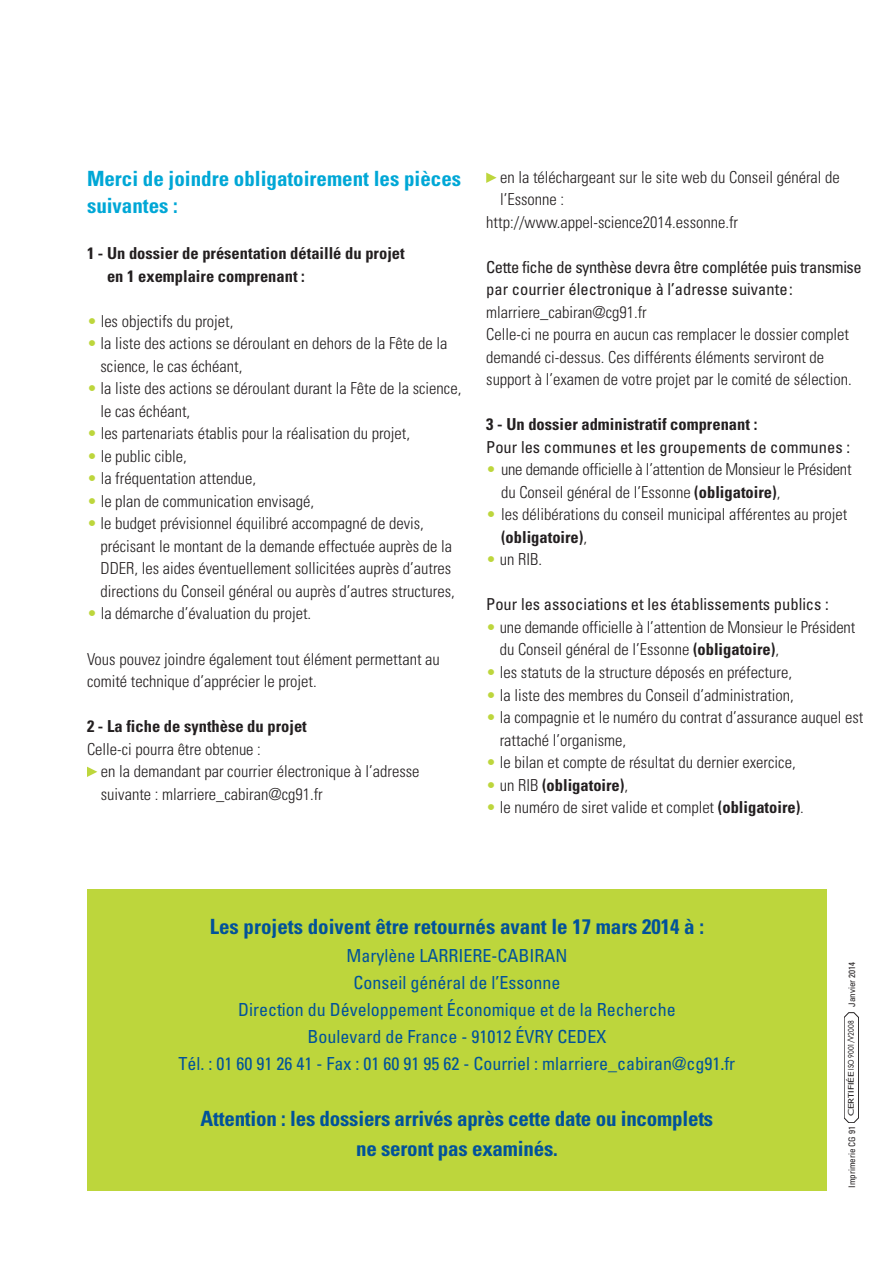
<style>
.page{position:relative;width:893px;height:1263px;background:#fff}
.page>*{position:absolute;margin:0;border:0;box-sizing:border-box;transform-origin:0 0}
.t1{font:700 condensed 21px/30px "Univers";letter-spacing:-.01em;color:#01529a;text-align:center}
.t2{font:700 condensed 21px/27px "Univers";color:#00a7d6}
.t3{font:condensed 18px/27px "Univers";color:#01529a;text-align:center}
.t4{font:300 condensed 16.5px/22.5px "Univers";color:#231f20}
.t5{font:700 condensed 16.5px/22.5px "Univers";color:#231f20}
.t6{font:condensed 16.5px/22.5px "Univers";letter-spacing:-.025em;color:#231f20}
.t7{font:condensed 16.5px "Univers";color:#231f20}
.t8{font:condensed 9px "Univers";color:#231f20}
.t9{font:7.5px "Futura";color:#231f20;scale:1.45 1}
.s1{color:#bdd63c}
.s2{font-weight:700}
.s3{font-weight:300;color:#bdd63c}
.s4{font-weight:300}
</style>
<div class="page">
<svg style="left:486px;top:173px;width:11px;height:10px"></svg>
<svg style="left:87px;top:767px;width:10px;height:10px"></svg>
<div style="left:87px;top:889px;width:740px;height:302px;background:#bdd63c"></div>
<svg style="left:844px;top:1012px;width:15px;height:111px"></svg>
<p class="t2" style="left:87px;top:167px;width:376px">Merci de joindre obligatoirement les pièces suivantes :</p>
<p class="t5" style="left:107px;top:244px;width:299px;text-indent:-20px">1 - Un dossier de présentation détaillé du projet en 1 exemplaire comprenant :</p>
<p class="t4" style="left:87px;top:311px;width:148px"><span class="s1">•</span> les objectifs du projet,</p>
<p class="t4" style="left:101px;top:334px;width:349px;text-indent:-14px"><span class="s1">•</span> la liste des actions se déroulant en dehors de la Fête de la science, le cas échéant,</p>
<p class="t4" style="left:101px;top:379px;width:362px;text-indent:-14px"><span class="s1">•</span> la liste des actions se déroulant durant la Fête de la science, le cas échéant,</p>
<p class="t4" style="left:87px;top:424px;width:325px"><span class="s1">•</span> les partenariats établis pour la réalisation du projet,</p>
<p class="t4" style="left:87px;top:446px;width:101px"><span class="s1">•</span> le public cible,</p>
<p class="t4" style="left:87px;top:469px;width:171px"><span class="s1">•</span> la fréquentation attendue,</p>
<p class="t4" style="left:87px;top:491px;width:229px"><span class="s1">•</span> le plan de communication envisagé,</p>
<p class="t4" style="left:101px;top:514px;width:356px;text-indent:-14px"><span class="s1">•</span> le budget prévisionnel équilibré accompagné de devis, précisant le montant de la demande effectuée auprès de la DDER, les aides éventuellement sollicitées auprès d’autres directions du Conseil général ou auprès d’autres structures,</p>
<p class="t4" style="left:87px;top:604px;width:226px"><span class="s1">•</span> la démarche d’évaluation du projet.</p>
<p class="t4" style="left:87px;top:649px;width:354px">Vous pouvez joindre également tout élément permettant au comité technique d’apprécier le projet.</p>
<p class="t5" style="left:87px;top:716px;width:221px">2 - La fiche de synthèse du projet</p>
<p class="t4" style="left:101px;top:739px;width:320px;text-indent:-14px">Celle-ci pourra être obtenue :<br>en la demandant par courrier électronique à l’adresse suivante : mlarriere_cabiran@cg91.fr</p>
<p class="t4" style="left:500px;top:167px;width:341px">en la téléchargeant sur le site web du Conseil général de</p>
<p class="t4" style="left:500px;top:190px;width:66px">l’Essonne :</p>
<p class="t4" style="left:486px;top:212px;width:253px">http://www.appel-science2014.essonne.fr</p>
<p class="t6" style="left:486px;top:257px;width:377px">Cette fiche de synthèse devra être complétée puis transmise par courrier électronique à l’adresse suivante:</p>
<p class="t4" style="left:486px;top:302px;width:367px">mlarriere_cabiran@cg91.fr<br>Celle-ci ne pourra en aucun cas remplacer le dossier complet demandé ci-dessus. Ces différents éléments serviront de support à l’examen de votre projet par le comité de sélection.</p>
<p class="t5" style="left:486px;top:415px;width:273px">3 - Un dossier administratif comprenant :</p>
<p class="t7" style="left:486px;top:441px;width:365px">Pour les communes et les groupements de communes :</p>
<p class="t4" style="left:501px;top:460px;width:352px;text-indent:-15px"><span class="s1">•</span> une demande officielle à l’attention de Monsieur le Président du Conseil général de l’Essonne <span class="s2">(obligatoire)</span>,</p>
<p class="t4" style="left:501px;top:505px;width:348px;text-indent:-15px"><span class="s1">•</span> les délibérations du conseil municipal afférentes au projet <span class="s2">(obligatoire)</span>,</p>
<p class="t4" style="left:486px;top:550px;width:57px"><span class="s1">•</span> un RIB.</p>
<p class="t7" style="left:486px;top:599px;width:344px">Pour les associations et les établissements publics :</p>
<p class="t4" style="left:500px;top:617px;width:357px;text-indent:-14px"><span class="s1">•</span> une demande officielle à l’attention de Monsieur le Président du Conseil général de l’Essonne <span class="s2">(obligatoire)</span>,</p>
<p class="t4" style="left:486px;top:662px;width:307px"><span class="s1">•</span> les statuts de la structure déposés en préfecture,</p>
<p class="t4" style="left:486px;top:685px;width:309px"><span class="s1">•</span> la liste des membres du Conseil d’administration,</p>
<p class="t4" style="left:500px;top:707px;width:365px;text-indent:-14px"><span class="s1">•</span> la compagnie et le numéro du contrat d’assurance auquel est rattaché l’organisme,</p>
<p class="t4" style="left:486px;top:752px;width:311px"><span class="s1">•</span> le bilan et compte de résultat du dernier exercice,</p>
<p class="t5" style="left:486px;top:775px;width:143px"><span class="s3">•</span> <span class="s4">un RIB</span> (obligatoire)<span class="s4">,</span></p>
<p class="t4" style="left:486px;top:797px;width:319px"><span class="s1">•</span> le numéro de siret valide et complet <span class="s2">(obligatoire)</span>.</p>
<p class="t1" style="left:210px;top:913px;width:496px">Les projets doivent être retournés avant le 17 mars 2014 à :</p>
<p class="t3" style="left:179px;top:943px;width:558px">Marylène LARRIERE-CABIRAN<br>Conseil général de l’Essonne<br>Direction du Développement Économique et de la Recherche<br>Boulevard de France - 91012 ÉVRY CEDEX<br>Tél. : 01 60 91 26 41 - Fax : 01 60 91 95 62 - Courriel : mlarriere_cabiran@cg91.fr</p>
<p class="t1" style="left:201px;top:1105px;width:514px">Attention : les dossiers arrivés après cette date ou incomplets ne seront pas examinés.</p>
<p class="t8" style="left:849px;top:1007px;width:46px;rotate:-90deg">Janvier 2014</p>
<p class="t9" style="left:847px;top:1116px;width:67px;rotate:-90deg">CERTIFIÉE ISO 9001/V2008</p>
<p class="t8" style="left:849px;top:1188px;width:63px;rotate:-90deg">Imprimerie CG 91</p>
</div>
